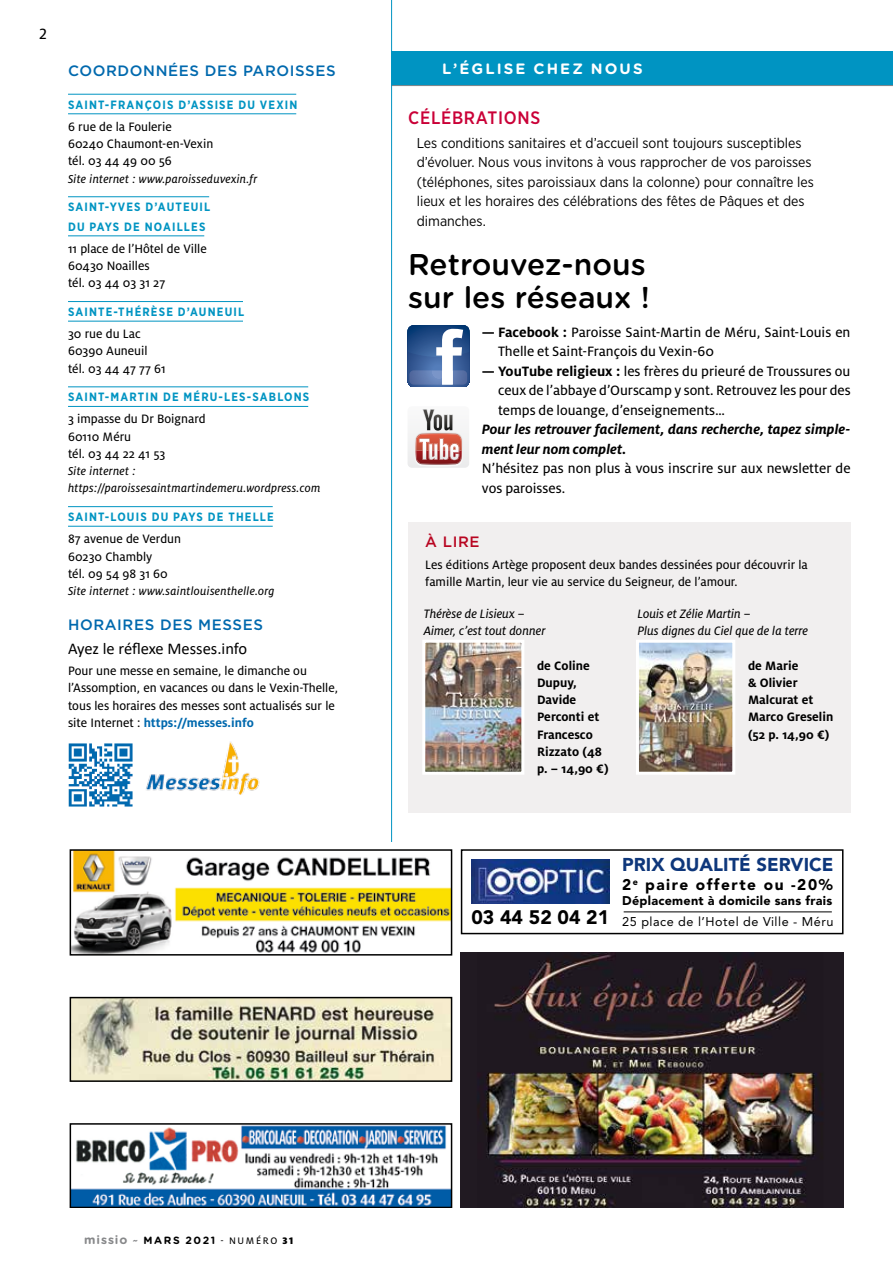
<style>
.page{position:relative;width:893px;height:1263px;background:#fff}
.page>*{position:absolute;margin:0;border:0;box-sizing:border-box;transform-origin:0 0}
.t1{font:500 30px/33px "Gotham Rounded";color:#000}
.t2{font:900 19.35px "Avenir";color:#000}
.t3{font:900 18.45px "Avenir";color:#0e377b}
.t4{font:500 18px "Gotham Narrow";letter-spacing:.04em;color:#ca0037}
.t5{font:16.5px "Calibri";letter-spacing:-.005em;color:#000}
.t6{font:16.5px "Milo OT Text";color:#000}
.t7{font:900 15.45px "Avenir";letter-spacing:.1em;color:#000}
.t8{font:15px/19.5px "Milo OT Text";color:#000}
.t9{font:italic 700 15px/19.5px "Milo OT";color:#000}
.t10{font:500 15px "Gotham";letter-spacing:.04em;color:#0069ae}
.t11{font:700 15px "Gotham Rounded";letter-spacing:.14em;color:#fff}
.t12{font:500 15px "Gotham";color:#b80521}
.t13{font:14.25px/19.5px "Gotham Narrow";color:#000}
.t14{font:13.5px/17.2px "Milo OT Text";color:#000}
.t15{font:700 13.5px/17.2px "Milo OT";color:#000}
.t16{font:13.5px/17.2px "Milo OT Text Ita";color:#000}
.t17{font:700 13.5px "Milo OT";color:#0069ae}
.t18{font:12.75px/17.2px "Milo OT Text Ita";letter-spacing:.02em;color:#000}
.t19{font:900 12.6px "Avenir";letter-spacing:.02em;color:#000}
.t20{font:12.6px "Avenir";letter-spacing:.04em;color:#000}
.t21{font:700 12px/19.5px "Gotham Narrow";letter-spacing:.1em;color:#0094c2}
.t22{font:700 10.5px "Gotham Rounded";letter-spacing:.15em;color:#000}
.s1{font-family:"Milo OT Text";font-weight:400;color:#000}
.s2{font-family:"Milo OT";font-weight:700}
.s3{font-size:12px;color:#87888a}
.s4{font-style:italic;color:#87888a}
.s5{font-family:"Milo OT Text";font-weight:400}
.s6{font-family:"Milo OT";font-weight:900}
</style>
<div class="page">
<div style="left:391px;top:51px;width:502px;height:34px;background:#0094c2"></div>
<hr style="left:391px;top:85px;width:502px;height:1px;background:#87888a">
<div style="left:408px;top:523px;width:443px;height:290px;background:#f1efef"></div>
<svg style="left:408px;top:325px;width:61px;height:62px"></svg>
<svg style="left:408px;top:409px;width:61px;height:59px"></svg>
<img style="left:415px;top:433px;width:47px;height:32px">
<img style="left:438px;top:433px;width:24px;height:7px">
<img style="left:426px;top:644px;width:94px;height:127px">
<div style="left:422px;top:640px;width:102px;height:135px;border:3px solid #fff"></div>
<img style="left:640px;top:644px;width:91px;height:127px">
<div style="left:636px;top:640px;width:99px;height:135px;border:3px solid #fff"></div>
<hr style="left:391px;top:0;width:1px;height:1208px;background:#0094c2">
<img style="left:146px;top:741px;width:114px;height:54px">
<svg style="left:68px;top:743px;width:1px;height:64px"></svg>
<img style="left:69px;top:743px;width:64px;height:64px">
<hr style="left:68px;top:94px;width:228px;height:1px;background:#0094c2">
<hr style="left:68px;top:114px;width:228px;height:1px;background:#0094c2">
<hr style="left:68px;top:196px;width:141px;height:1px;background:#0094c2">
<hr style="left:68px;top:236px;width:136px;height:1px;background:#0094c2">
<hr style="left:68px;top:301px;width:175px;height:1px;background:#0094c2">
<hr style="left:68px;top:321px;width:175px;height:1px;background:#0094c2">
<hr style="left:68px;top:387px;width:240px;height:1px;background:#0094c2">
<hr style="left:68px;top:406px;width:240px;height:1px;background:#0094c2">
<hr style="left:68px;top:506px;width:205px;height:1px;background:#0094c2">
<hr style="left:68px;top:526px;width:205px;height:1px;background:#0094c2">
<div style="left:0;top:842px;width:893px;height:366px;background:#fff"></div>
<img style="left:73px;top:852px;width:376px;height:100px">
<div style="left:70px;top:849px;width:382px;height:106px;border:2px solid #000"></div>
<img style="left:73px;top:1000px;width:376px;height:79px">
<div style="left:70px;top:997px;width:382px;height:85px;border:2px solid #000"></div>
<img style="left:73px;top:1126px;width:376px;height:79px">
<div style="left:70px;top:1123px;width:382px;height:85px;border:2px solid #000"></div>
<div style="left:461px;top:849px;width:382px;height:85px;border:2px solid #000"></div>
<img style="left:471px;top:859px;width:138px;height:44px">
<hr style="left:624px;top:912px;width:208px;height:1px;background:#000">
<img style="left:461px;top:952px;width:382px;height:255px">
<p class="t6" style="left:39px;top:24px;width:9px">2</p>
<p class="t10" style="left:68px;top:61px;width:268px">COORDONNÉES DES PAROISSES</p>
<p class="t21" style="left:68px;top:95px;width:231px">SAINT-FRANÇOIS D’ASSISE DU VEXIN</p>
<p class="t14" style="left:68px;top:118px;width:147px">6 rue de la Foulerie<br>60240 Chaumont-en-Vexin tél. 03 44 49 00 56</p>
<p class="t18" style="left:68px;top:170px;width:191px">Site internet : www.paroisseduvexin.fr</p>
<p class="t21" style="left:68px;top:197px;width:144px">SAINT-YVES D’AUTEUIL<br>DU PAYS DE NOAILLES</p>
<p class="t14" style="left:68px;top:240px;width:140px">11 place de l’Hôtel de Ville<br>60430 Noailles<br>tél. 03 44 03 31 27</p>
<p class="t21" style="left:68px;top:302px;width:178px">SAINTE-THÉRÈSE D’AUNEUIL</p>
<p class="t14" style="left:68px;top:325px;width:99px">30 rue du Lac<br>60390 Auneuil tél. 03 44 47 77 61</p>
<p class="t21" style="left:68px;top:387px;width:243px">SAINT-MARTIN DE MÉRU-LES-SABLONS</p>
<p class="t14" style="left:68px;top:411px;width:139px">3 impasse du Dr Boignard<br>60110 Méru<br>tél. 03 44 22 41 53</p>
<p class="t18" style="left:68px;top:463px;width:254px">Site internet : https://paroissesaintmartindemeru.wordpress.com</p>
<p class="t21" style="left:68px;top:507px;width:207px">SAINT-LOUIS DU PAYS DE THELLE</p>
<p class="t14" style="left:68px;top:530px;width:115px">87 avenue de Verdun<br>60230 Chambly<br>tél. 09 54 98 31 60</p>
<p class="t18" style="left:68px;top:582px;width:208px">Site internet : www.saintlouisenthelle.org</p>
<p class="t10" style="left:68px;top:615px;width:195px">HORAIRES DES MESSES</p>
<p class="t5" style="left:68px;top:636px;width:181px">Ayez le réflexe Messes.info</p>
<p class="t14" style="left:68px;top:662px;width:271px">Pour une messe en semaine, le dimanche ou l’Assomption, en vacances ou dans le Vexin-Thelle, tous les horaires des messes sont actualisés sur le</p>
<p class="t17" style="left:68px;top:715px;width:187px"><span class="s1">site Internet :</span> https://messes.info</p>
<p class="t11" style="left:442px;top:58px;width:202px">L’ÉGLISE CHEZ NOUS</p>
<h3 class="t4" style="left:408px;top:106px;width:134px">CÉLÉBRATIONS</h3>
<p class="t13" style="left:417px;top:133px;width:399px">Les conditions sanitaires et d’accueil sont toujours susceptibles d’évoluer. Nous vous invitons à vous rapprocher de vos paroisses (téléphones, sites paroissiaux dans la colonne) pour connaître les lieux et les horaires des célébrations des fêtes de Pâques et des dimanches.</p>
<h1 class="t1" style="left:408px;top:247px;width:243px">Retrouvez-nous sur les réseaux !</h1>
<p class="t8" style="left:498px;top:322px;width:354px;text-indent:-16px"><span class="s2">— Facebook :</span> Paroisse Saint-Martin de Méru, Saint-Louis en<br>Thelle et Saint-François du Vexin-60</p>
<p class="t8" style="left:498px;top:361px;width:354px;text-align:justify;text-indent:-16px"><span class="s2">— YouTube religieux :</span> les frères du prieuré de Troussures ou ceux de l’abbaye d’Ourscamp y sont. Retrouvez les pour des temps de louange, d’enseignements…</p>
<p class="t9" style="left:482px;top:420px;width:370px">Pour les retrouver facilement, dans recherche, tapez simple&shy;ment leur nom complet.</p>
<p class="t8" style="left:482px;top:459px;width:370px">N’hésitez pas non plus à vous inscrire sur aux newsletter de vos paroisses.</p>
<p class="t12" style="left:425px;top:532px;width:56px">À LIRE</p>
<p class="t14" style="left:425px;top:556px;width:384px">Les éditions Artège proposent deux bandes dessinées pour découvrir la famille Martin, leur vie au service du Seigneur, de l’amour.</p>
<p class="t16" style="left:424px;top:605px;width:123px">Thérèse de Lisieux –<br>Aimer, c’est tout donner</p>
<p class="t15" style="left:537px;top:657px;width:73px">de Coline<br>Dupuy,<br>Davide<br>Perconti et<br>Francesco<br>Rizzato (48 p. – 14,90 €)</p>
<p class="t16" style="left:637px;top:605px;width:172px">Louis et Zélie Martin –<br>Plus dignes du Ciel que de la terre</p>
<p class="t15" style="left:748px;top:657px;width:87px">de Marie<br>&amp; Olivier<br>Malcurat et<br>Marco Greselin (52 p. 14,90 €)</p>
<h2 class="t2" style="left:471px;top:905px;width:139px">03 44 52 04 21</h2>
<h3 class="t3" style="left:622px;top:853px;width:213px">PRIX QUALITÉ SERVICE</h3>
<p class="t7" style="left:622px;top:875px;width:212px">2<sup>e</sup> paire offerte ou -20%</p>
<p class="t19" style="left:622px;top:893px;width:212px">Déplacement à domicile sans frais</p>
<p class="t20" style="left:622px;top:914px;width:213px">25 place de l’Hotel de Ville - Méru</p>
<p class="t22" style="left:84px;top:1232px;width:211px"><span class="s3">missio</span> <span class="s4">~</span> Mars 2021 <span class="s5">- NUMÉRO</span> <span class="s6">31</span></p>
</div>
